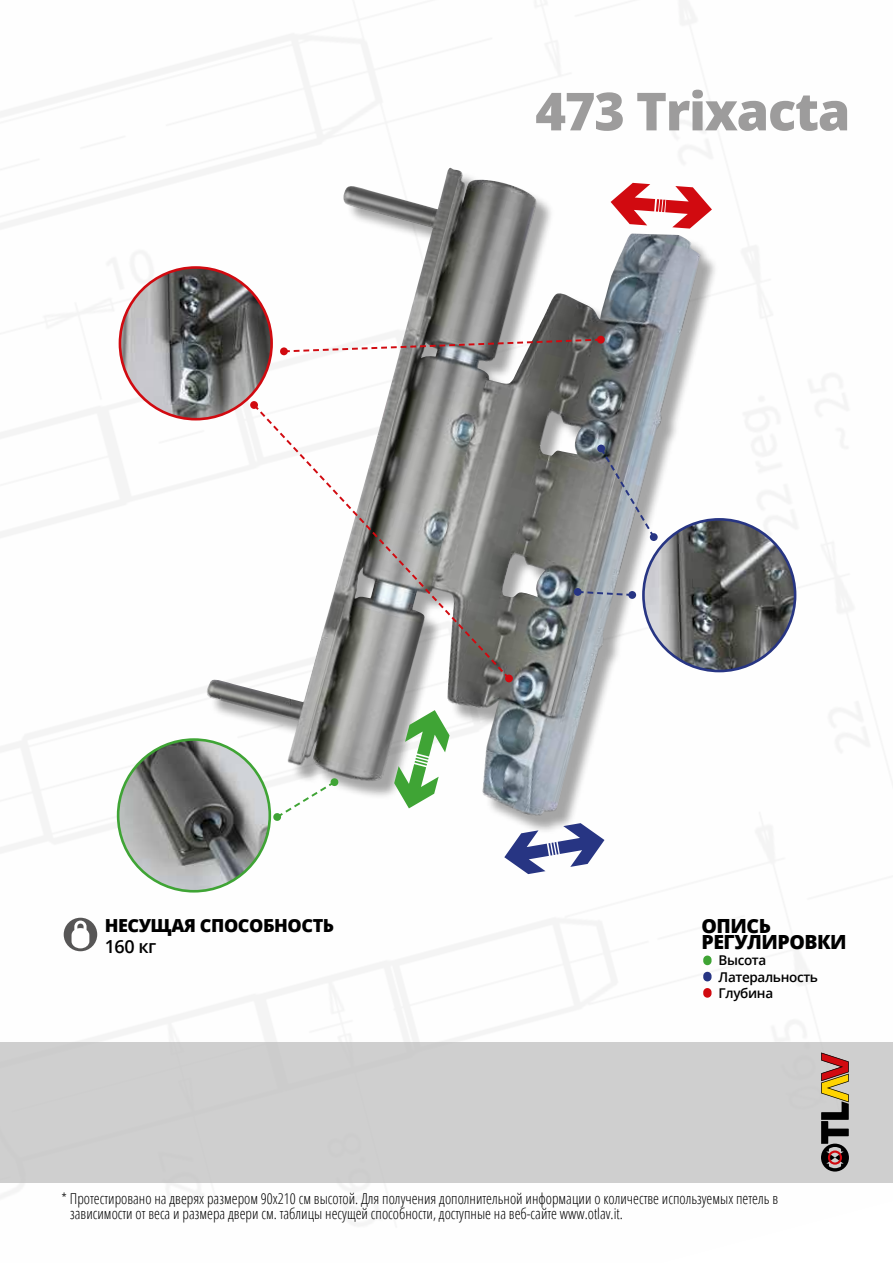
<style>
.page{position:relative;width:893px;height:1263px;background:#fff}
.page>*{position:absolute;margin:0;border:0;box-sizing:border-box;transform-origin:0 0}
.t1{font:800 52.5px "Open Sans";letter-spacing:-.025em;color:#9d9c9c}
.t2{font:800 19.5px/16.5px "Open Sans";letter-spacing:-.025em;color:#000}
.t3{font:800 18px "Open Sans";letter-spacing:-.025em;color:#000}
.t4{font:600 18px "Open Sans";color:#000}
.t5{font:300 condensed 15px/15px "Open Sans";color:#000}
.t6{font:600 13.5px/16.2px "Open Sans";letter-spacing:-.025em;color:#000}
</style>
<div class="page">
<img style="left:0;top:0;width:893px;height:1226px">
<div style="left:0;top:1042px;width:893px;height:140px;background:#cfcfcf"></div>
<svg style="left:821px;top:1052px;width:28px;height:119px"></svg>
<div style="left:210px;top:171px;width:509px;height:663px;background:#000;opacity:.35"></div>
<img style="left:206px;top:178px;width:495px;height:638px">
<div style="left:64px;top:918px;width:33px;height:33px;background:#575656;border-radius:50%"></div>
<svg style="left:72px;top:920px;width:17px;height:28px"></svg>
<svg style="left:611px;top:183px;width:101px;height:46px"></svg>
<svg style="left:394px;top:710px;width:55px;height:98px"></svg>
<svg style="left:504px;top:823px;width:100px;height:51px"></svg>
<img style="left:118px;top:739px;width:152px;height:152px;border-radius:76px">
<div style="left:117px;top:738px;width:154px;height:154px;border:3px solid #3fa435;border-radius:50%"></div>
<svg style="left:273px;top:778px;width:66px;height:43px"></svg>
<img style="left:120px;top:267px;width:152px;height:152px;border-radius:76px">
<div style="left:119px;top:266px;width:154px;height:154px;border:3px solid #d10a10;border-radius:50%"></div>
<svg style="left:598px;top:446px;width:58px;height:94px;background:#9ea2a7"></svg>
<div style="left:597px;top:444px;width:8px;height:8px;background:#273583;border-radius:50%"></div>
<div style="left:650px;top:533px;width:8px;height:8px;background:#273583;border-radius:50%"></div>
<img style="left:643px;top:519px;width:152px;height:152px;border-radius:76px">
<div style="left:642px;top:518px;width:154px;height:154px;border:3px solid #273583;border-radius:50%"></div>
<svg style="left:251px;top:402px;width:261px;height:279px"></svg>
<div style="left:250px;top:401px;width:8px;height:8px;background:#d10a10;border-radius:50%"></div>
<div style="left:505px;top:674px;width:8px;height:8px;background:#d10a10;border-radius:50%"></div>
<svg style="left:282px;top:338px;width:321px;height:15px"></svg>
<div style="left:280px;top:347px;width:8px;height:8px;background:#d10a10;border-radius:50%"></div>
<div style="left:597px;top:336px;width:8px;height:8px;background:#d10a10;border-radius:50%"></div>
<svg style="left:576px;top:590px;width:58px;height:7px"></svg>
<div style="left:574px;top:588px;width:8px;height:8px;background:#273583;border-radius:50%"></div>
<div style="left:628px;top:591px;width:8px;height:8px;background:#273583;border-radius:50%"></div>
<div style="left:703px;top:955px;width:8px;height:10px;background:#3fa435;border-radius:4px"></div>
<div style="left:703px;top:972px;width:8px;height:9px;background:#273583;border-radius:4px"></div>
<div style="left:703px;top:988px;width:8px;height:10px;background:#d10a10;border-radius:4px"></div>
<h1 class="t1" style="left:535px;top:71px;width:317px">473 Trixacta</h1>
<p class="t3" style="left:105px;top:911px;width:231px">НЕСУЩАЯ СПОСОБНОСТЬ</p>
<p class="t4" style="left:105px;top:934px;width:53px">160 кг</p>
<h2 class="t2" style="left:701px;top:916px;width:147px">ОПИСЬ<br>РЕГУЛИРОВКИ</h2>
<p class="t6" style="left:718px;top:952px;width:101px">Высота<br>Латеральность<br>Глубина</p>
<p class="t5" style="left:70px;top:1191px;width:709px;text-indent:-9px">* Протестировано на дверях размером 90x210 см высотой. Для получения дополнительной информации о количестве используемых петель в зависимости от веса и размера двери см. таблицы несущей способности, доступные на веб-сайте www.otlav.it.</p>
</div>
